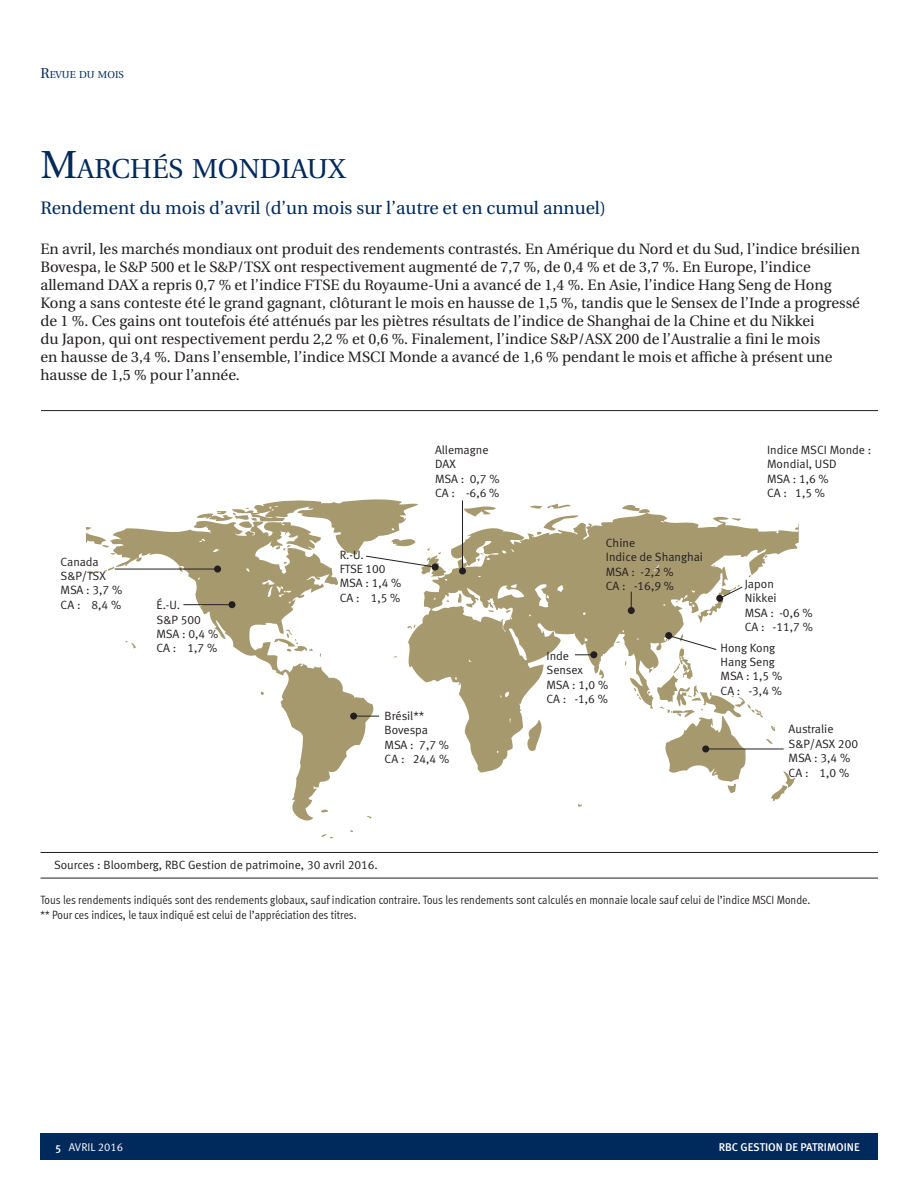
<style>
.page{position:relative;width:918px;height:1188px;background:#fff}
.page>*{position:absolute;margin:0;border:0;box-sizing:border-box;transform-origin:0 0}
.t1{font:27.3px "Utopia";color:#00295c}
.t2{font:18px "Utopia";color:#00295c}
.t3{font:15px/18px "Utopia";color:#231f20}
.t4{font:12px/14.4px "Meta Normal LF";color:#231f20}
.t5{font:12px/14.4px "Meta Cond Normal LF";color:#231f20}
.t6{font:500 11.25px "Meta";color:#fff}
.t7{font:11.25px "Meta Normal LF";color:#fff}
.t8{font:10.05px "Utopia";color:#00295c}
.s1{font-size:14.25px}
.s2{font-size:39px}
.s3{font-family:"Meta";font-weight:500}
</style>
<div class="page">
<div style="left:40px;top:1133px;width:838px;height:27px;background:#00295c"></div>
<hr style="left:41px;top:410px;width:837px;height:1px;background:#231f20">
<hr style="left:40px;top:852px;width:838px;height:1px;background:#231f20">
<hr style="left:40px;top:878px;width:838px;height:1px;background:#231f20">
<svg style="left:86px;top:499px;width:713px;height:339px"></svg>
<svg style="left:672px;top:606px;width:11px;height:6px"></svg>
<div style="left:214px;top:566px;width:7px;height:7px;background:#231f20;border-radius:50%"></div>
<div style="left:459px;top:567px;width:7px;height:8px;background:#231f20;border-radius:50%"></div>
<div style="left:628px;top:607px;width:7px;height:7px;background:#231f20;border-radius:50%"></div>
<div style="left:590px;top:651px;width:7px;height:7px;background:#231f20;border-radius:50%"></div>
<div style="left:350px;top:713px;width:7px;height:7px;background:#231f20;border-radius:50%"></div>
<div style="left:702px;top:745px;width:7px;height:7px;background:#231f20;border-radius:50%"></div>
<div style="left:228px;top:601px;width:8px;height:7px;background:#231f20;border-radius:50%"></div>
<div style="left:431px;top:563px;width:8px;height:8px;background:#231f20;border-radius:50%"></div>
<hr style="left:115px;top:569px;width:100px;height:1px;background:#231f20">
<hr style="left:462px;top:501px;width:1px;height:67px;background:#231f20">
<svg style="left:631px;top:592px;width:1px;height:15px"></svg>
<svg style="left:716px;top:586px;width:27px;height:16px"></svg>
<svg style="left:665px;top:632px;width:52px;height:18px"></svg>
<svg style="left:575px;top:654px;width:16px;height:1px"></svg>
<svg style="left:357px;top:716px;width:22px;height:1px"></svg>
<hr style="left:709px;top:749px;width:75px;height:1px;background:#231f20">
<hr style="left:183px;top:604px;width:46px;height:1px;background:#231f20">
<svg style="left:365px;top:555px;width:68px;height:12px"></svg>
<p class="t8" style="left:40px;top:69px;width:85px"><span class="s1">R</span>EVUE DU MOIS</p>
<h1 class="t1" style="left:40px;top:153px;width:306px"><span class="s2">M</span>ARCHÉS MONDIAUX</h1>
<p class="t2" style="left:40px;top:198px;width:567px">Rendement du mois d’avril (d’un mois sur l’autre et en cumul annuel)</p>
<p class="t3" style="left:40px;top:240px;width:821px">En avril, les marchés mondiaux ont produit des rendements contrastés. En Amérique du Nord et du Sud, l’indice brésilien Bovespa, le S&amp;P 500 et le S&amp;P/TSX ont respectivement augmenté de 7,7 %, de 0,4 % et de 3,7 %. En Europe, l’indice allemand DAX a repris 0,7 % et l’indice FTSE du Royaume-Uni a avancé de 1,4 %. En Asie, l’indice Hang Seng de Hong Kong a sans conteste été le grand gagnant, clôturant le mois en hausse de 1,5 %, tandis que le Sensex de l’Inde a progressé de 1 %. Ces gains ont toutefois été atténués par les piètres résultats de l’indice de Shanghai de la Chine et du Nikkei<br>du Japon, qui ont respectivement perdu 2,2 % et 0,6 %. Finalement, l’indice S&amp;P/ASX 200 de l’Australie a fini le mois<br>en hausse de 3,4 %. Dans l’ensemble, l’indice MSCI Monde a avancé de 1,6 % pendant le mois et affiche à présent une hausse de 1,5 % pour l’année.</p>
<p class="t4" style="left:61px;top:554px;width:63px">Canada<br>S&amp;P/TSX<br>MSA : 3,7 %<br>CA : 8,4 %</p>
<p class="t4" style="left:157px;top:598px;width:63px">É.-U.<br>S&amp;P 500<br>MSA : 0,4 %<br>CA : 1,7 %</p>
<p class="t4" style="left:340px;top:547px;width:63px">R.-U.<br>FTSE 100<br>MSA : 1,4 %<br>CA : 1,5 %</p>
<p class="t4" style="left:435px;top:442px;width:66px">Allemagne<br>DAX<br>MSA : 0,7 %<br>CA : -6,6 %</p>
<p class="t4" style="left:385px;top:709px;width:66px">Brésil**<br>Bovespa<br>MSA : 7,7 %<br>CA : 24,4 %</p>
<p class="t4" style="left:54px;top:858px;width:325px">Sources : Bloomberg, RBC Gestion de patrimoine, 30 avril 2016.</p>
<p class="t4" style="left:606px;top:535px;width:99px">Chine<br>Indice de Shanghai<br>MSA : -2,2 %<br>CA : -16,9 %</p>
<p class="t4" style="left:547px;top:648px;width:63px">Inde<br>Sensex<br>MSA : 1,0 %<br>CA : -1,6 %</p>
<p class="t4" style="left:767px;top:442px;width:106px">Indice MSCI Monde :<br>Mondial, USD<br>MSA : 1,6 %<br>CA : 1,5 %</p>
<p class="t4" style="left:745px;top:576px;width:70px">Japon<br>Nikkei<br>MSA : -0,6 %<br>CA : -11,7 %</p>
<p class="t4" style="left:721px;top:640px;width:63px">Hong Kong<br>Hang Seng<br>MSA : 1,5 %<br>CA : -3,4 %</p>
<p class="t4" style="left:789px;top:722px;width:71px">Australie<br>S&amp;P/ASX 200<br>MSA : 3,4 %<br>CA : 1,0 %</p>
<p class="t5" style="left:41px;top:893px;width:771px">Tous les rendements indiqués sont des rendements globaux, sauf indication contraire. Tous les rendements sont calculés en monnaie locale sauf celui de l’indice MSCI Monde. ** Pour ces indices, le taux indiqué est celui de l’appréciation des titres.</p>
<p class="t7" style="left:56px;top:1140px;width:69px"><span class="s3">5</span> AVRIL 2016</p>
<p class="t6" style="left:719px;top:1140px;width:142px">RBC GESTION DE PATRIMOINE</p>
</div>
